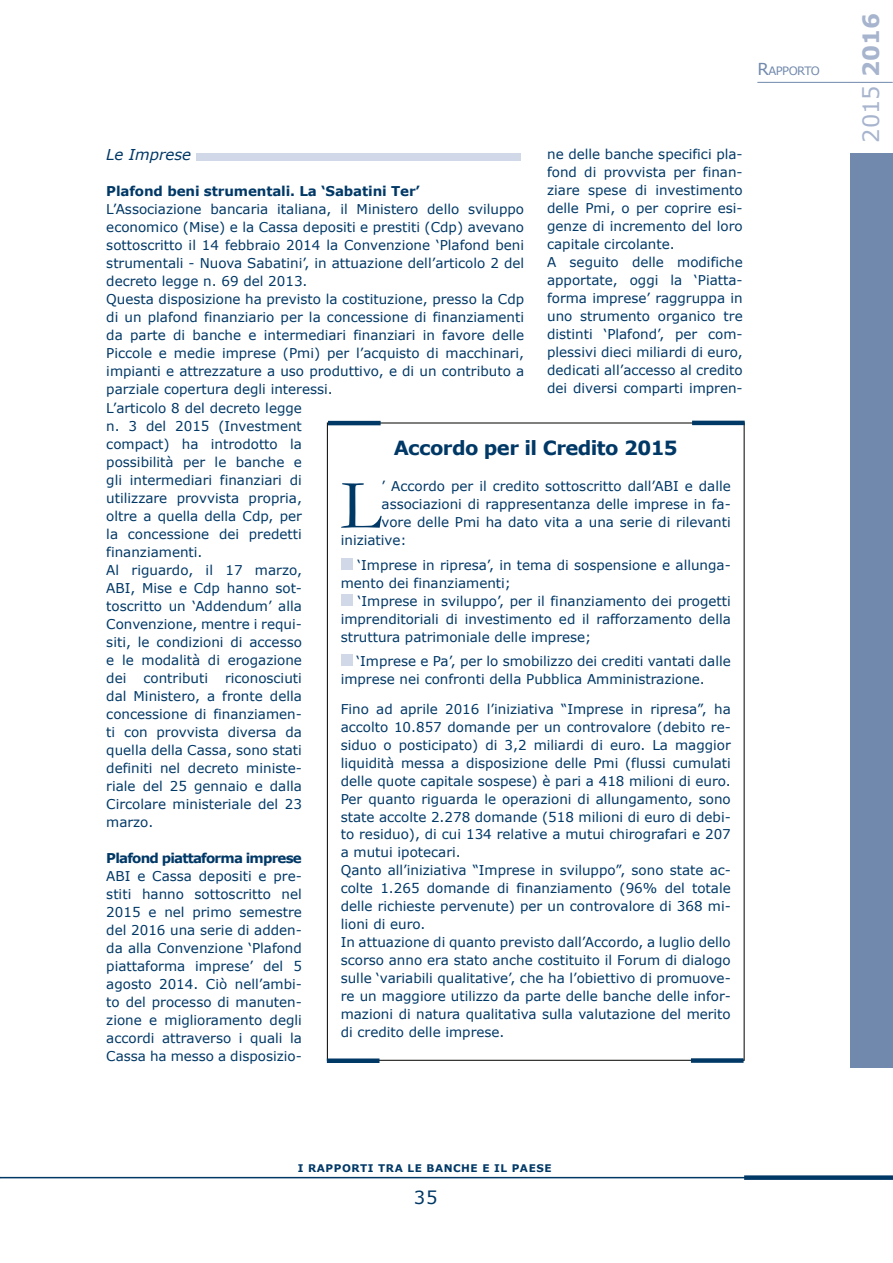
<style>
.page{position:relative;width:893px;height:1263px;background:#fff}
.page>*{position:absolute;margin:0;border:0;box-sizing:border-box;transform-origin:0 0}
.t1{font:71.25px "Garamond";color:#003866}
.t2{font:22.5px "Verdana";color:#a7b4ce}
.t3{font:700 19.5px "Verdana";letter-spacing:-.03em;color:#003866}
.t4{font:18px "Verdana";color:#003866}
.t5{font:italic 15px "Verdana";color:#003866}
.t6{font:13.5px/18px "Verdana";color:#003866}
.t7{font:700 13.5px "Verdana";letter-spacing:-.01em;color:#003866}
.t8{font:700 13.5px "Verdana";letter-spacing:-.06em;color:#003866}
.t9{font:11.55px "Verdana";letter-spacing:-.045em;color:#7189ad}
.t10{font:700 10.5px "Verdana";letter-spacing:.05em;color:#003866}
.s1{font-size:16.5px}
.s2{font-weight:700}
</style>
<div class="page">
<hr style="left:0;top:1177px;width:893px;height:1px;background:#003866">
<div style="left:744px;top:1175px;width:149px;height:5px;background:#003866"></div>
<div style="left:850px;top:153px;width:43px;height:914px;background:#7189ad"></div>
<hr style="left:757px;top:82px;width:136px;height:1px;background:#7189ad">
<div style="left:196px;top:153px;width:325px;height:7px;background:#d1d8e7"></div>
<div style="left:341px;top:558px;width:11px;height:11px;background:#d1d8e7"></div>
<div style="left:341px;top:594px;width:11px;height:11px;background:#d1d8e7"></div>
<div style="left:341px;top:654px;width:11px;height:11px;background:#d1d8e7"></div>
<div style="left:691px;top:1058px;width:53px;height:5px;background:#003866"></div>
<div style="left:327px;top:1058px;width:52px;height:5px;background:#003866"></div>
<hr style="left:692px;top:421px;width:53px;height:4px;background:#003866">
<hr style="left:328px;top:421px;width:53px;height:4px;background:#003866">
<p class="t9" style="left:757px;top:64px;width:64px"><span class="s1">R</span>APPORTO</p>
<p class="t5" style="left:106px;top:145px;width:86px">Le Imprese</p>
<p class="t7" style="left:106px;top:183px;width:315px">Plafond beni strumentali. La ‘Sabatini Ter’</p>
<p class="t6" style="left:106px;top:201px;width:419px">L’Associazione bancaria italiana, il Ministero dello sviluppo economico (Mise) e la Cassa depositi e prestiti (Cdp) avevano sottoscritto il 14 febbraio 2014 la Convenzione ‘Plafond beni strumentali - Nuova Sabatini’, in attuazione dell’articolo 2 del decreto legge n. 69 del 2013.<br>Questa disposizione ha previsto la costituzione, presso la Cdp di un plafond finanziario per la concessione di finanziamenti da parte di banche e intermediari finanziari in favore delle Piccole e medie imprese (Pmi) per l’acquisto di macchinari, impianti e attrezzature a uso produttivo, e di un contributo a parziale copertura degli interessi.</p>
<p class="t6" style="left:547px;top:145px;width:197px">ne delle banche specifici pla&shy;fond di provvista per finan&shy;ziare spese di investimento delle Pmi, o per coprire esi&shy;genze di incremento del loro capitale circolante.<br>A seguito delle modifiche apportate, oggi la ‘Piatta&shy;forma imprese’ raggruppa in uno strumento organico tre distinti ‘Plafond’, per com&shy;plessivi dieci miliardi di euro, dedicati all’accesso al credito dei diversi comparti impren-</p>
<p class="t6" style="left:106px;top:399px;width:197px">L’articolo 8 del decreto legge n. 3 del 2015 (Investment compact) ha introdotto la possibilità per le banche e gli intermediari finanziari di utilizzare provvista propria, oltre a quella della Cdp, per la concessione dei predetti finanziamenti.<br>Al riguardo, il 17 marzo,<br>ABI, Mise e Cdp hanno sot&shy;toscritto un ‘Addendum’ alla<br>Convenzione, mentre i requi&shy;siti, le condizioni di accesso e le modalità di erogazione dei</p>
<p class="t6" style="left:144px;top:669px;width:66px">contributi</p>
<p class="t6" style="left:106px;top:669px;width:197px;text-align:justify;text-indent:119px">riconosciuti dal Ministero, a fronte della concessione di finanziamen&shy;ti con provvista diversa da quella della Cassa, sono stati definiti nel decreto ministe&shy;riale del 25 gennaio e dalla Circolare ministeriale del 23 marzo.</p>
<p class="t8" style="left:106px;top:849px;width:197px">Plafond piattaforma imprese</p>
<p class="t6" style="left:106px;top:867px;width:197px;text-align:justify">ABI e Cassa depositi e pre&shy;stiti hanno sottoscritto nel 2015 e nel primo semestre del 2016 una serie di adden&shy;da alla Convenzione ‘Plafond piattaforma imprese’ del 5 agosto 2014. Ciò nell’ambi&shy;to del processo di manuten&shy;zione e miglioramento degli accordi attraverso i quali la Cassa ha messo a disposizio-</p>
<h3 class="t3" style="left:394px;top:436px;width:286px">Accordo per il Credito 2015</h3>
<h1 class="t1" style="left:341px;top:457px;width:42px">L</h1>
<p class="t6" style="left:382px;top:478px;width:351px">’ Accordo per il credito sottoscritto dall’ABI e dalle</p>
<p class="t6" style="left:382px;top:496px;width:351px">associazioni di rappresentanza delle imprese in fa-</p>
<p class="t6" style="left:382px;top:514px;width:351px">vore delle Pmi ha dato vita a una serie di rilevanti</p>
<p class="t6" style="left:341px;top:532px;width:67px">iniziative:</p>
<p class="t6" style="left:341px;top:556px;width:392px;text-indent:17px">‘Imprese in ripresa’, in tema di sospensione e allunga&shy;mento dei finanziamenti;</p>
<p class="t6" style="left:341px;top:592px;width:392px;text-align:justify;text-indent:17px">‘Imprese in sviluppo’, per il finanziamento dei progetti imprenditoriali di investimento ed il rafforzamento della struttura patrimoniale delle imprese;</p>
<p class="t6" style="left:341px;top:652px;width:392px;text-indent:16px">‘Imprese e Pa’, per lo smobilizzo dei crediti vantati dalle imprese nei confronti della Pubblica Amministrazione.</p>
<p class="t6" style="left:341px;top:700px;width:392px">Fino ad aprile 2016 l’iniziativa “Imprese in ripresa”, ha accolto 10.857 domande per un controvalore (debito re&shy;siduo o posticipato) di 3,2 miliardi di euro. La maggior liquidità messa a disposizione delle Pmi (flussi cumulati delle quote capitale sospese) è pari a 418 milioni di euro.<br>Per quanto riguarda le operazioni di allungamento, sono state accolte 2.278 domande (518 milioni di euro di debi&shy;to residuo), di cui 134 relative a mutui chirografari e 207 a mutui ipotecari.<br>Qanto all’iniziativa “Imprese in sviluppo”, sono state ac&shy;colte 1.265 domande di finanziamento (96% del totale delle richieste pervenute) per un controvalore di 368 mi&shy;lioni di euro.<br>In attuazione di quanto previsto dall’Accordo, a luglio dello scorso anno era stato anche costituito il Forum di dialogo sulle ‘variabili qualitative’, che ha l’obiettivo di promuove&shy;re un maggiore utilizzo da parte delle banche delle infor&shy;mazioni di natura qualitativa sulla valutazione del merito di credito delle imprese.</p>
<p class="t10" style="left:298px;top:1161px;width:255px">I RAPPORTI TRA LE BANCHE E IL PAESE</p>
<h3 class="t4" style="left:414px;top:1186px;width:25px">35</h3>
<h2 class="t2" style="left:857px;top:143px;width:131px;rotate:-90deg">2015 <span class="s2">2016</span></h2>
</div>
